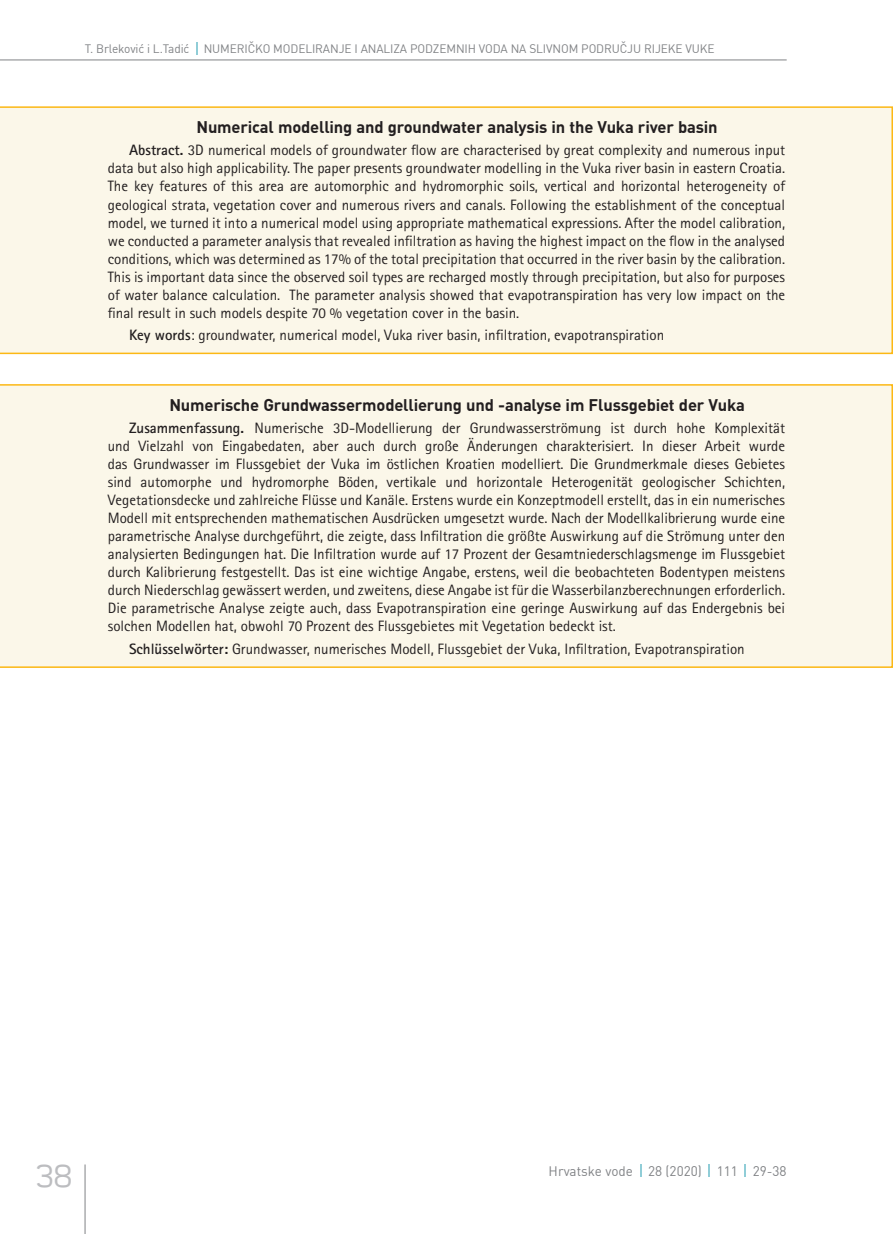
<style>
.page{position:relative;width:893px;height:1234px;background:#fff}
.page>*{position:absolute;margin:0;border:0;box-sizing:border-box;transform-origin:0 0}
.t1{font:300 36px "Teen";color:#bcbdc0}
.OSNOVNI_TEKST_10-12{font:700 16.5px "DIN";letter-spacing:-.01em;color:#231f20}
.OSNOVNI_TEKST_10-12-2{font:15px/18px "Rotis Sans Serifklemy";color:#231f20;text-align:justify}
.t2{font:13.5px "DIN";color:#808285}
.t3{font:12px "DIN";letter-spacing:-.01em;color:#808285}
.s1{font-weight:700}
</style>
<div class="page">
<hr style="left:85px;top:1164px;width:1px;height:69px;background:#808285">
<hr style="left:0;top:60px;width:787px;height:1px;background:#808285">
<svg style="left:640px;top:1164px;width:1px;height:12px"></svg>
<svg style="left:709px;top:1164px;width:1px;height:12px"></svg>
<svg style="left:745px;top:1164px;width:1px;height:12px"></svg>
<svg style="left:196px;top:42px;width:1px;height:12px"></svg>
<div style="left:0;top:106px;width:893px;height:248px;background:#fbf7e9"></div>
<div style="left:0;top:384px;width:893px;height:283px;background:#fbf7e9"></div>
<p class="t3" style="left:85px;top:41px;width:631px">T. Brleković i L.Tadić NUMERIČKO MODELIRANJE I ANALIZA PODZEMNIH VODA NA SLIVNOM PODRUČJU RIJEKE VUKE</p>
<p class="OSNOVNI_TEKST_10-12" style="left:196px;top:116px;width:523px">Numerical modelling and groundwater analysis in the Vuka river basin</p>
<p class="OSNOVNI_TEKST_10-12-2" style="left:108px;top:141px;width:679px;text-indent:21px"><span class="s1">Abstract.</span> 3D numerical models of groundwater flow are characterised by great complexity and numerous input data but also high applicability. The paper presents groundwater modelling in the Vuka river basin in eastern Croatia.<br>The key features of this area are automorphic and hydromorphic soils, vertical and horizontal heterogeneity of geological strata, vegetation cover and numerous rivers and canals. Following the establishment of the conceptual model, we turned it into a numerical model using appropriate mathematical expressions. After the model calibration, we conducted a parameter analysis that revealed infiltration as having the highest impact on the flow in the analysed conditions, which was determined as 17% of the total precipitation that occurred in the river basin by the calibration.<br>This is important data since the observed soil types are recharged mostly through precipitation, but also for purposes of water balance calculation. The parameter analysis showed that evapotranspiration has very low impact on the final result in such models despite 70 % vegetation cover in the basin.</p>
<p class="OSNOVNI_TEKST_10-12-2" style="left:129px;top:325px;width:537px"><span class="s1">Key words</span>: groundwater, numerical model, Vuka river basin, infiltration, evapotranspiration</p>
<p class="OSNOVNI_TEKST_10-12" style="left:169px;top:394px;width:577px">Numerische Grundwassermodellierung und -analyse im Flussgebiet der Vuka</p>
<p class="OSNOVNI_TEKST_10-12-2" style="left:108px;top:419px;width:679px;text-indent:21px"><span class="s1">Zusammenfassung.</span> Numerische 3D-Modellierung der Grundwasserströmung ist durch hohe Komplexität und Vielzahl von Eingabedaten, aber auch durch große Änderungen charakterisiert. In dieser Arbeit wurde das Grundwasser im Flussgebiet der Vuka im östlichen Kroatien modelliert. Die Grundmerkmale dieses Gebietes sind automorphe und hydromorphe Böden, vertikale und horizontale Heterogenität geologischer Schichten, Vegetationsdecke und zahlreiche Flüsse und Kanäle. Erstens wurde ein Konzeptmodell erstellt, das in ein numerisches Modell mit entsprechenden mathematischen Ausdrücken umgesetzt wurde. Nach der Modellkalibrierung wurde eine parametrische Analyse durchgeführt, die zeigte, dass Infiltration die größte Auswirkung auf die Strömung unter den analysierten Bedingungen hat. Die Infiltration wurde auf 17 Prozent der Gesamtniederschlagsmenge im Flussgebiet durch Kalibrierung festgestellt. Das ist eine wichtige Angabe, erstens, weil die beobachteten Bodentypen meistens durch Niederschlag gewässert werden, und zweitens, diese Angabe ist für die Wasserbilanzberechnungen erforderlich.<br>Die parametrische Analyse zeigte auch, dass Evapotranspiration eine geringe Auswirkung auf das Endergebnis bei solchen Modellen hat, obwohl 70 Prozent des Flussgebietes mit Vegetation bedeckt ist.</p>
<p class="OSNOVNI_TEKST_10-12-2" style="left:129px;top:639px;width:617px"><span class="s1">Schlüsselwörter:</span> Grundwasser, numerisches Modell, Flussgebiet der Vuka, Infiltration, Evapotranspiration</p>
<h1 class="t1" style="left:36px;top:1156px;width:38px">38</h1>
<p class="t2" style="left:549px;top:1161px;width:240px">Hrvatske vode 28 (2020) 111 29-38</p>
</div>
